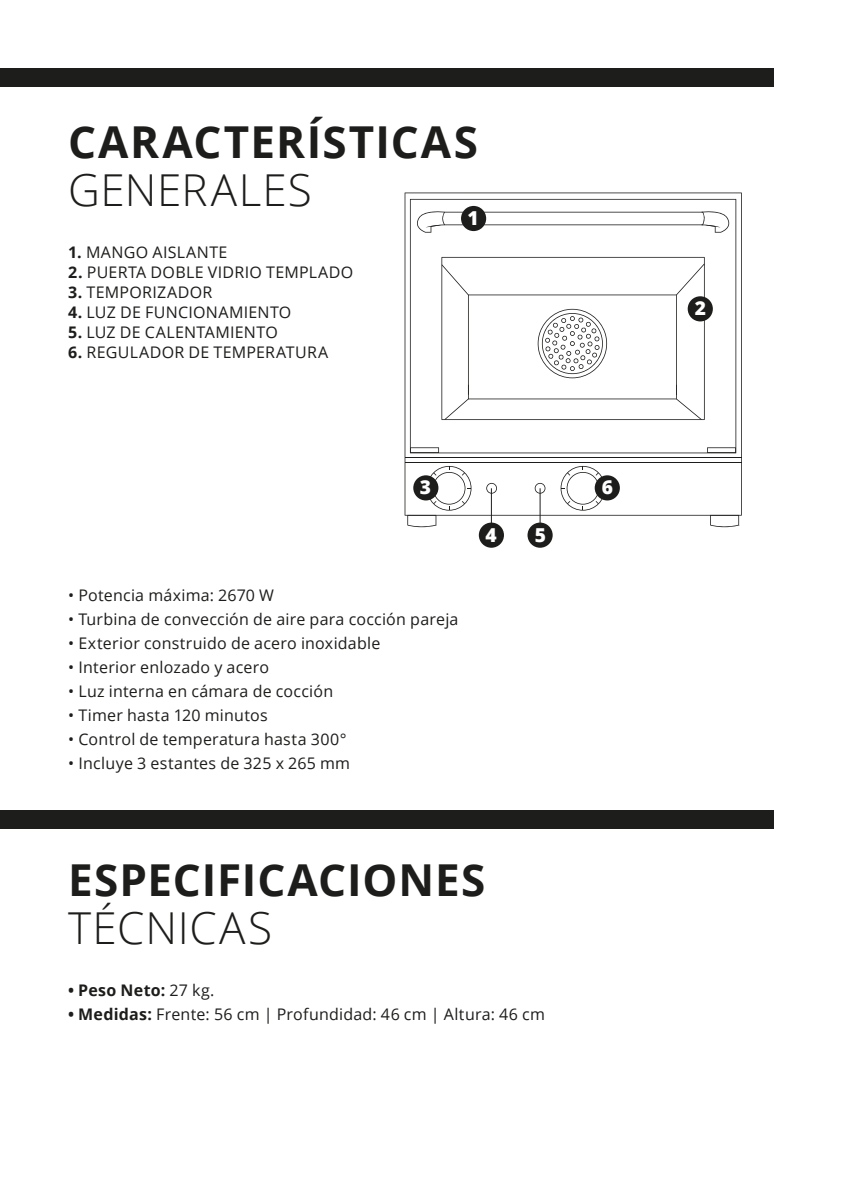
<style>
.page{position:relative;width:842px;height:1191px;background:#fff}
.page>*{position:absolute;margin:0;border:0;box-sizing:border-box;transform-origin:0 0}
.t1{font:700 44px "Open Sans";letter-spacing:.025em;color:#1d1d1b}
.t2{font:300 44px "Open Sans";letter-spacing:.015em;color:#1d1d1b}
.t3{font:800 19.2px "Open Sans";color:#fff}
.t4{font:16px "Open Sans";letter-spacing:.015em;color:#1d1d1b}
.t5{font:700 16px "Open Sans";letter-spacing:.02em;color:#1d1d1b}
.s1{font-weight:700}
.s2{font-weight:400}
</style>
<div class="page">
<svg style="left:405px;top:192px;width:337px;height:323px"></svg>
<svg style="left:410px;top:199px;width:326px;height:254px"></svg>
<hr style="left:405px;top:456px;width:336px;height:1px;background:#1d1d1b">
<hr style="left:405px;top:462px;width:336px;height:1px;background:#1d1d1b">
<svg style="left:407px;top:466px;width:64px;height:62px"></svg>
<svg style="left:710px;top:515px;width:29px;height:13px"></svg>
<div style="left:0;top:68px;width:774px;height:19px;background:#1d1d1b"></div>
<div style="left:0;top:810px;width:774px;height:19px;background:#1d1d1b"></div>
<div style="left:461px;top:206px;width:25px;height:25px;background:#1d1d1b;border-radius:50%"></div>
<div style="left:688px;top:296px;width:25px;height:25px;background:#1d1d1b;border-radius:50%"></div>
<div style="left:479px;top:522px;width:25px;height:26px;background:#1d1d1b;border-radius:50%"></div>
<div style="left:413px;top:475px;width:25px;height:25px;background:#1d1d1b;border-radius:50%"></div>
<div style="left:595px;top:475px;width:25px;height:25px;background:#1d1d1b;border-radius:50%"></div>
<hr style="left:491px;top:488px;width:1px;height:36px;background:#1d1d1b">
<div style="left:527px;top:522px;width:26px;height:26px;background:#1d1d1b;border-radius:50%"></div>
<hr style="left:540px;top:488px;width:1px;height:36px;background:#1d1d1b">
<h1 class="t1" style="left:68px;top:110px;width:411px">CARACTERÍSTICAS</h1>
<h1 class="t2" style="left:68px;top:159px;width:245px">GENERALES</h1>
<p class="t3" style="left:468px;top:203px;width:13px">1</p>
<p class="t4" style="left:68px;top:241px;width:161px"><span class="s1">1.</span> MANGO AISLANTE</p>
<p class="t4" style="left:68px;top:261px;width:287px"><span class="s1">2.</span> PUERTA DOBLE VIDRIO TEMPLADO</p>
<p class="t4" style="left:68px;top:281px;width:146px"><span class="s1">3.</span> TEMPORIZADOR</p>
<p class="t4" style="left:68px;top:301px;width:225px"><span class="s1">4.</span> LUZ DE FUNCIONAMIENTO</p>
<p class="t4" style="left:68px;top:321px;width:211px"><span class="s1">5.</span> LUZ DE CALENTAMIENTO</p>
<p class="t4" style="left:68px;top:341px;width:262px"><span class="s1">6.</span> REGULADOR DE TEMPERATURA</p>
<p class="t3" style="left:420px;top:473px;width:13px">3</p>
<p class="t3" style="left:602px;top:473px;width:13px">6</p>
<p class="t3" style="left:535px;top:520px;width:13px">5</p>
<p class="t3" style="left:485px;top:520px;width:13px">4</p>
<p class="t4" style="left:68px;top:584px;width:207px">• Potencia máxima: 2670 W</p>
<p class="t4" style="left:68px;top:608px;width:392px">• Turbina de convección de aire para cocción pareja</p>
<p class="t4" style="left:68px;top:632px;width:314px">• Exterior construido de acero inoxidable</p>
<p class="t4" style="left:68px;top:656px;width:202px">• Interior enlozado y acero</p>
<p class="t4" style="left:68px;top:680px;width:266px">• Luz interna en cámara de cocción</p>
<p class="t4" style="left:68px;top:704px;width:201px">• Timer hasta 120 minutos</p>
<p class="t4" style="left:68px;top:728px;width:280px">• Control de temperatura hasta 300°</p>
<p class="t4" style="left:68px;top:752px;width:283px">• Incluye 3 estantes de 325 x 265 mm</p>
<h1 class="t1" style="left:68px;top:849px;width:419px">ESPECIFICACIONES</h1>
<h1 class="t2" style="left:68px;top:898px;width:206px">TÉCNICAS</h1>
<p class="t5" style="left:68px;top:978px;width:148px">• Peso Neto: <span class="s2">27 kg.</span></p>
<p class="t4" style="left:68px;top:1002px;width:478px"><span class="s1">• Medidas:</span> Frente: 56 cm | Profundidad: 46 cm | Altura: 46 cm</p>
<p class="t3" style="left:695px;top:294px;width:13px">2</p>
</div>
